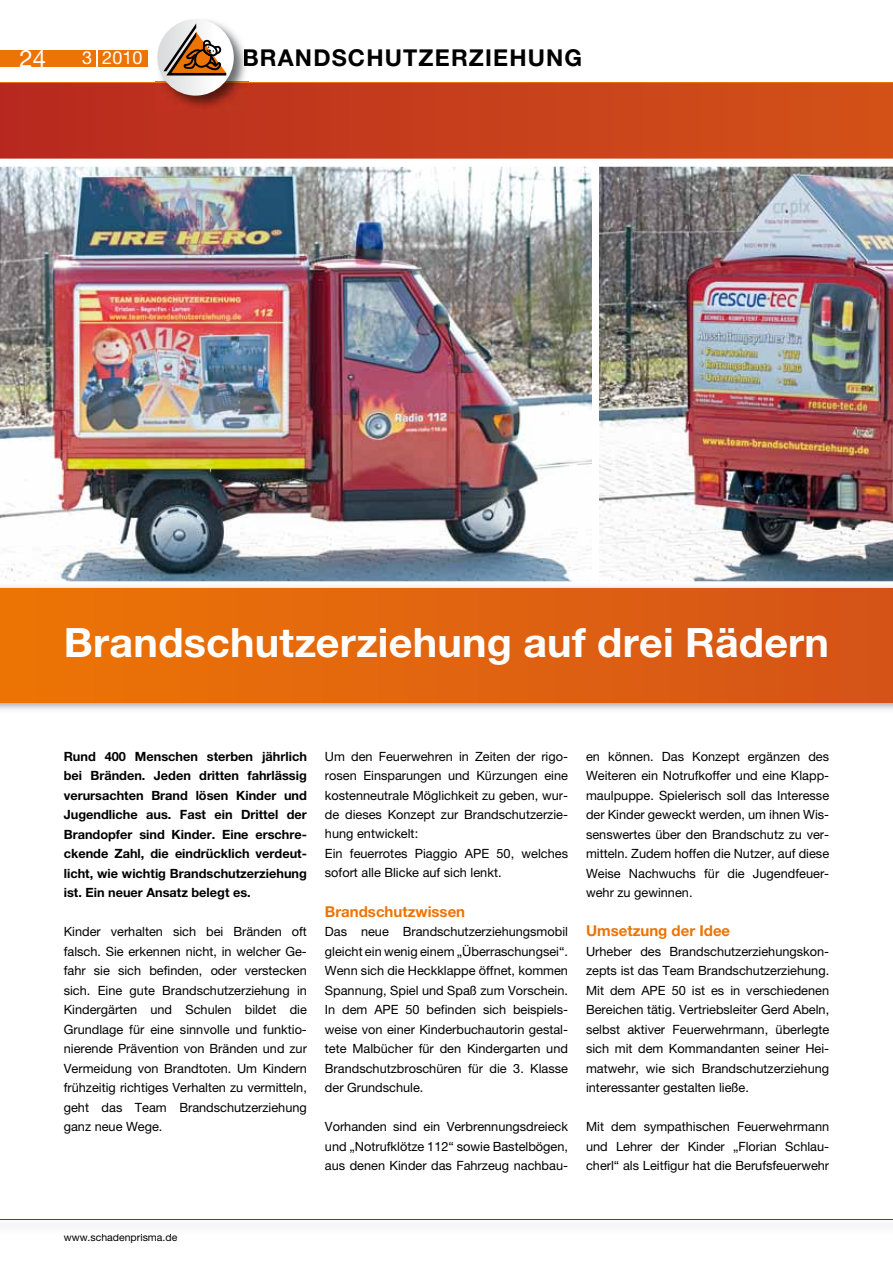
<style>
.page{position:relative;width:893px;height:1263px;background:#fff}
.page>*{position:absolute;margin:0;border:0;box-sizing:border-box;transform-origin:0 0}
.t1{font:700 40.5px "Helvetica Neue";letter-spacing:.005em;color:#fff}
.t2{font:24px "Helvetica Neue";color:#fff}
.t3{font:700 23.25px "Helvetica Neue";letter-spacing:.05em;color:#000}
.t4{font:18px "Helvetica Neue";color:#fff}
.t5{font:700 15px "Helvetica Neue";color:#ec7405}
.t6{font:12.75px/19.5px "Helvetica Neue";color:#000;text-align:justify}
.t7{font:700 12.75px/19.5px "Helvetica Neue";color:#000;text-align:justify}
.t8{font:10.5px "Helvetica Neue";color:#000}
</style>
<div class="page">
<svg style="left:0;top:83px;width:893px;height:76px;background:#c53e1c"></svg>
<img style="left:0;top:586px;width:893px;height:124px">
<div style="left:0;top:588px;width:893px;height:114px;background:linear-gradient(to right,#ed7606,#d45319)"></div>
<hr style="left:0;top:1219px;width:893px;height:1px;background:#e2001a">
<hr style="left:0;top:82px;width:893px;height:1px;background:#ec7405">
<div style="left:0;top:50px;width:148px;height:16px;background:#ec7405"></div>
<svg style="left:97px;top:50px;width:1px;height:16px"></svg>
<img style="left:156px;top:20px;width:93px;height:91px">
<img style="left:156px;top:82px;width:93px;height:1px">
<img style="left:244px;top:49px;width:5px;height:17px">
<svg style="left:157px;top:19px;width:77px;height:77px"></svg>
<svg style="left:163px;top:23px;width:63px;height:52px"></svg>
<img style="left:0;top:166px;width:592px;height:416px">
<img style="left:599px;top:166px;width:294px;height:416px">
<h2 class="t2" style="left:20px;top:44px;width:28px">24</h2>
<h3 class="t4" style="left:82px;top:47px;width:62px">3 2010</h3>
<h3 class="t3" style="left:242px;top:43px;width:341px">BRANDSCHUTZERZIEHUNG</h3>
<h1 class="t1" style="left:64px;top:618px;width:767px">Brandschutzerziehung auf drei Rädern</h1>
<p class="t7" style="left:64px;top:746px;width:245px">Rund 400 Menschen sterben jährlich bei Bränden. Jeden dritten fahrlässig verursachten Brand lösen Kinder und Jugendliche aus. Fast ein Drittel der Brandopfer sind Kinder. Eine erschre&shy;ckende Zahl, die eindrücklich verdeut&shy;licht, wie wichtig Brandschutzerziehung ist. Ein neuer Ansatz belegt es.</p>
<p class="t6" style="left:64px;top:922px;width:245px">Kinder verhalten sich bei Bränden oft falsch. Sie erkennen nicht, in welcher Ge&shy;fahr sie sich befinden, oder verstecken sich. Eine gute Brandschutzerziehung in Kindergärten und Schulen bildet die Grundlage für eine sinnvolle und funktio&shy;nierende Prävention von Bränden und zur Vermeidung von Brandtoten. Um Kindern frühzeitig richtiges Verhalten zu vermitteln, geht das Team Brandschutzerziehung ganz neue Wege.</p>
<p class="t6" style="left:325px;top:746px;width:245px;text-align:left">Um den Feuerwehren in Zeiten der rigo&shy;rosen Einsparungen und Kürzungen eine kostenneutrale Möglichkeit zu geben, wur&shy;de dieses Konzept zur Brandschutzerzie&shy;hung entwickelt:<br>Ein feuerrotes Piaggio APE 50, welches sofort alle Blicke auf sich lenkt.</p>
<p class="t5" style="left:325px;top:902px;width:142px">Brandschutzwissen</p>
<p class="t6" style="left:325px;top:922px;width:245px">Das neue Brandschutzerziehungsmobil gleicht ein wenig einem „Überraschungsei“.<br>Wenn sich die Heckklappe öffnet, kommen Spannung, Spiel und Spaß zum Vorschein.<br>In dem APE 50 befinden sich beispiels&shy;weise von einer Kinderbuchautorin gestal&shy;tete Malbücher für den Kindergarten und Brandschutzbroschüren für die 3. Klasse der Grundschule.</p>
<p class="t6" style="left:325px;top:1117px;width:245px">Vorhanden sind ein Verbrennungsdreieck und „Notrufklötze 112“ sowie Bastelbögen, aus denen Kinder das Fahrzeug nachbau-</p>
<p class="t6" style="left:586px;top:746px;width:245px">en können. Das Konzept ergänzen des Weiteren ein Notrufkoffer und eine Klapp&shy;maulpuppe. Spielerisch soll das Interesse der Kinder geweckt werden, um ihnen Wis&shy;senswertes über den Brandschutz zu ver&shy;mitteln. Zudem hoffen die Nutzer, auf diese Weise Nachwuchs für die Jugendfeuer&shy;wehr zu gewinnen.</p>
<p class="t5" style="left:586px;top:921px;width:146px">Umsetzung der Idee</p>
<p class="t6" style="left:586px;top:941px;width:245px">Urheber des Brandschutzerziehungskon&shy;zepts ist das Team Brandschutzerziehung.<br>Mit dem APE 50 ist es in verschiedenen Bereichen tätig. Vertriebsleiter Gerd Abeln, selbst aktiver Feuerwehrmann, überlegte sich mit dem Kommandanten seiner Hei&shy;matwehr, wie sich Brandschutzerziehung interessanter gestalten ließe.</p>
<p class="t6" style="left:586px;top:1117px;width:245px">Mit dem sympathischen Feuerwehrmann und Lehrer der Kinder „Florian Schlau&shy;cherl“ als Leitfigur hat die Berufsfeuerwehr</p>
<p class="t8" style="left:64px;top:1231px;width:115px">www.schadenprisma.de</p>
</div>
